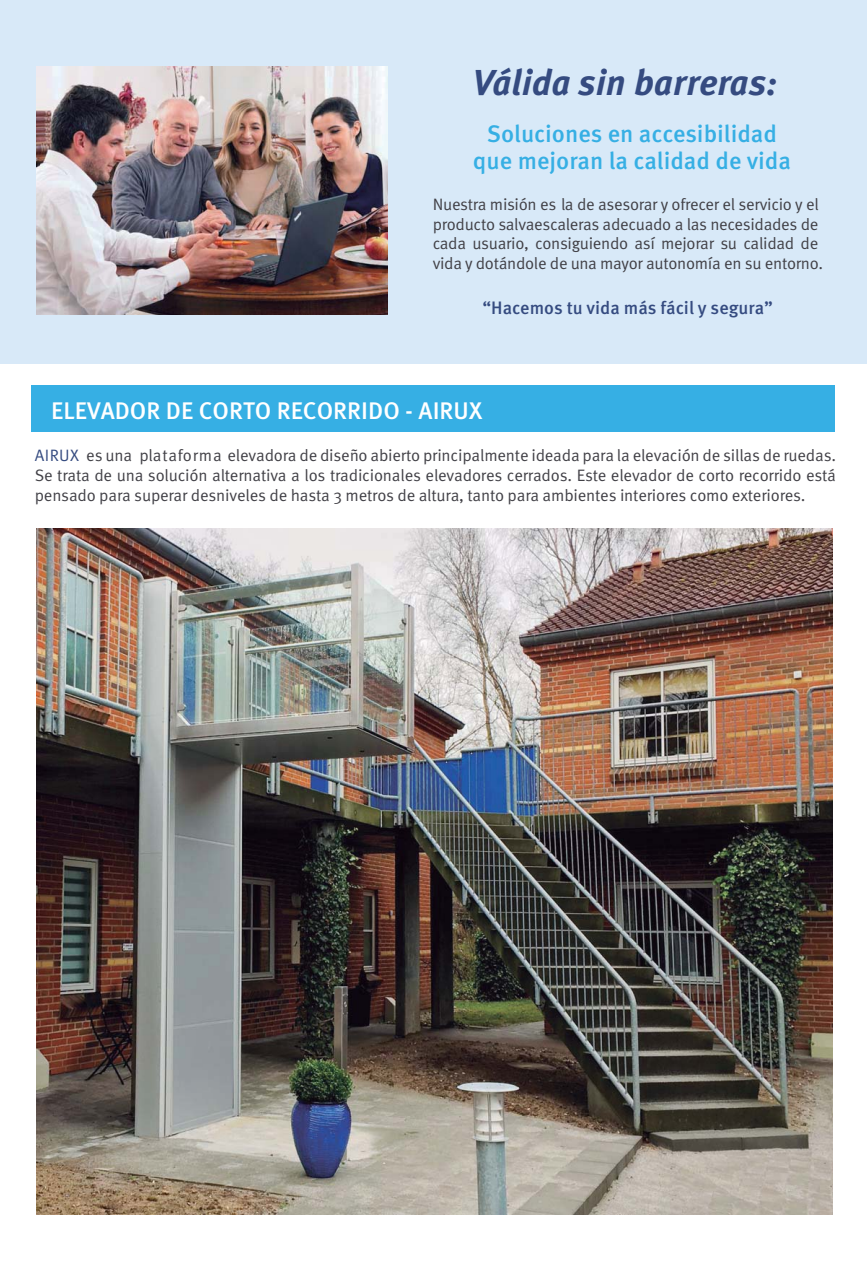
<style>
.page{position:relative;width:867px;height:1266px;background:#fff}
.page>*{position:absolute;margin:0;border:0;box-sizing:border-box;transform-origin:0 0}
.t1{font:italic 700 36px "Meta Pro";color:#354b80}
.t2{font:500 24px/27px "Meta Pro";color:#36afe4;text-align:center}
.t3{font:500 24px "Meta Pro";color:#fff}
.t4{font:500 18px "Meta Pro";color:#354b80}
.t5{font:16.5px/19.8px "Meta Pro";letter-spacing:-.02em;color:#414046}
.s1{color:#354b80}
</style>
<div class="page">
<div style="left:0;top:0;width:866px;height:363px;background:#d8e9f8"></div>
<img style="left:36px;top:66px;width:351px;height:248px">
<img style="left:36px;top:528px;width:795px;height:686px">
<div style="left:32px;top:385px;width:802px;height:46px;background:#36afe4"></div>
<h1 class="t1" style="left:472px;top:61px;width:306px">Válida sin barreras:</h1>
<h2 class="t2" style="left:472px;top:123px;width:319px">Soluciones en accesibilidad que mejoran la calidad de vida</h2>
<p class="t5" style="left:432px;top:196px;width:392px">Nuestra misión es la de asesorar y ofrecer el servicio y el producto salvaescaleras adecuado a las necesidades de cada usuario, consiguiendo así mejorar su calidad de vida y dotándole de una mayor autonomía en su entorno.</p>
<p class="t4" style="left:482px;top:301px;width:292px">“Hacemos tu vida más fácil y segura”</p>
<h2 class="t3" style="left:51px;top:401px;width:432px">ELEVADOR DE CORTO RECORRIDO - AIRUX</h2>
<p class="t5" style="left:35px;top:447px;width:802px;text-align:justify"><span class="s1">AIRUX</span> es una plataforma elevadora de diseño abierto principalmente ideada para la elevación de sillas de ruedas.<br>Se trata de una solución alternativa a los tradicionales elevadores cerrados. Este elevador de corto recorrido está pensado para superar desniveles de hasta 3 metros de altura, tanto para ambientes interiores como exteriores.</p>
</div>
